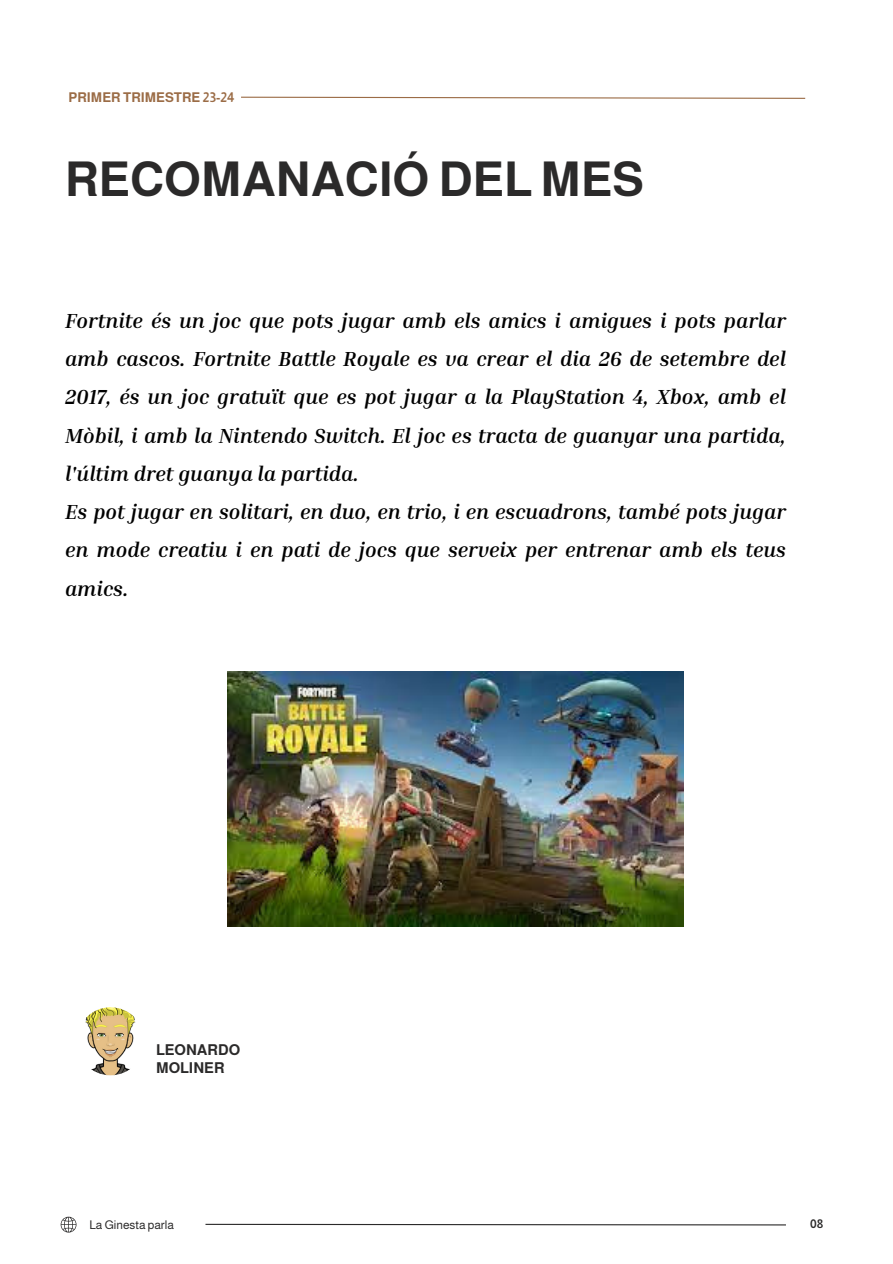
<style>
.page{position:relative;width:893px;height:1264px;background:#fff}
.page>*{position:absolute;margin:0;border:0;box-sizing:border-box;transform-origin:0 0}
.t1{font:700 48px "Almarai";color:#2b2a2a}
.t2{font:italic 700 20.85px/38.2px "Inria Serif";color:#000;text-align:justify}
.t3{font:700 15px/18px "Almarai";color:#2b2a2a}
.t4{font:700 13.5px "Almarai";color:#9b6c46}
.t5{font:12px "Almarai";color:#2b2a2a}
.t6{font:700 12px "Almarai";color:#2b2a2a}
</style>
<div class="page">
<svg style="left:61px;top:1216px;width:15px;height:16px"></svg>
<svg style="left:241px;top:96px;width:565px;height:3px"></svg>
<img style="left:76px;top:1007px;width:68px;height:68px;border-radius:50%">
<img style="left:228px;top:671px;width:455px;height:255px">
<svg style="left:205px;top:1223px;width:581px;height:2px"></svg>
<p class="t4" style="left:69px;top:89px;width:167px">PRIMER TRIMESTRE 23-24</p>
<p class="t1" style="left:65px;top:153px;width:580px">RECOMANACIÓ DEL MES</p>
<p class="t2" style="left:65px;top:301px;width:722px">Fortnite és un joc que pots jugar amb els amics i amigues i pots parlar amb cascos. Fortnite Battle Royale es va crear el dia 26 de setembre del 2017, és un joc gratuït que es pot jugar a la PlayStation 4, Xbox, amb el Mòbil, i amb la Nintendo Switch. El joc es tracta de guanyar una partida, l'últim dret guanya la partida.</p>
<p class="t2" style="left:65px;top:492px;width:722px">Es pot jugar en solitari, en duo, en trio, i en escuadrons, també pots jugar en mode creatiu i en pati de jocs que serveix per entrenar amb els teus amics.</p>
<p class="t3" style="left:156px;top:1040px;width:86px">LEONARDO<br>MOLINER</p>
<p class="t5" style="left:89px;top:1217px;width:86px">La Ginesta parla</p>
<p class="t6" style="left:810px;top:1217px;width:15px">08</p>
</div>
